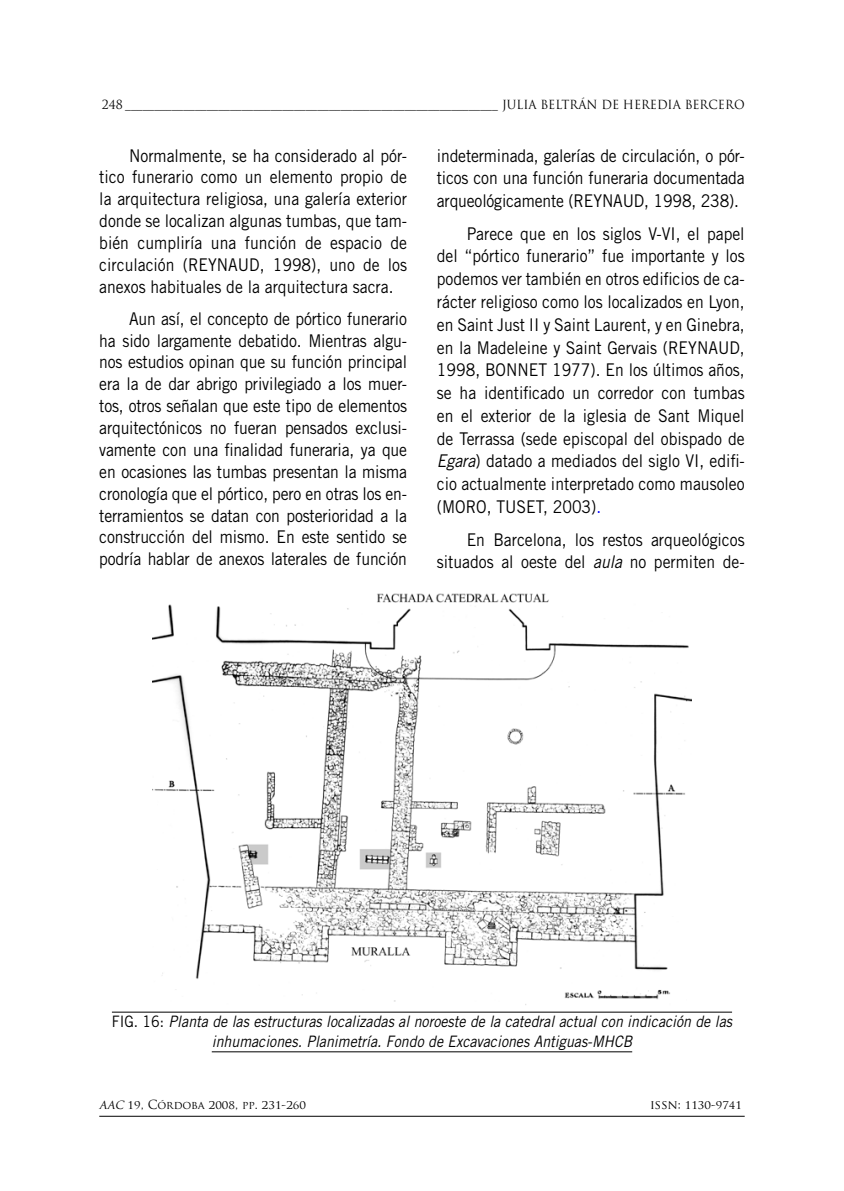
<style>
.page{position:relative;width:844px;height:1191px;background:#fff}
.page>*{position:absolute;margin:0;border:0;box-sizing:border-box;transform-origin:0 0}
.t1{font:17.5px/21.9px "Trade Gothic LT Std";color:#000;text-align:justify;scale:.9 1}
.t2{font:italic 15.75px/19.2px "Trade Gothic LT Std";color:#000;text-align:center;scale:.9 1}
.t3{font:12.25px "Trajan Pro";color:#000}
.t4{font:12.25px "Trajan Pro";color:#000;scale:.95 1}
.s1{font-style:italic}
.s2{color:#00f}
.s3{font-style:normal}
.s4{font-style:italic;font-size:11.03px}
.s5{font-size:11.03px}
</style>
<div class="page">
<hr style="left:99px;top:1116px;width:645px;height:1px;background:#000">
<img style="left:153px;top:593px;width:538px;height:412px">
<hr style="left:112px;top:1011px;width:619px;height:1px;background:#000">
<hr style="left:212px;top:1051px;width:420px;height:1px;background:#000">
<p class="t3" style="left:102px;top:102px;width:414px">248 –––––––––––––––––––––––––––––––––––––––––––––––––––––––––––––––– JULIA</p>
<p class="t4" style="left:540px;top:96px;width:108px">BELTRÁN DE HEREDIA</p>
<p class="t4" style="left:684px;top:96px;width:19px">BERCERO</p>
<p class="t1" style="left:99px;top:144px;width:343px;text-indent:30px">Normalmente, se ha considerado al pór&shy;tico funerario como un elemento propio de la arquitectura religiosa, una galería exterior donde se localizan algunas tumbas, que tam&shy;bién cumpliría una función de espacio de circulación (REYNAUD, 1998), uno de los anexos habituales de la arquitectura sacra.</p>
<p class="t1" style="left:99px;top:307px;width:343px;text-indent:30px">Aun así, el concepto de pórtico funerario ha sido largamente debatido. Mientras algu&shy;nos estudios opinan que su función principal era la de dar abrigo privilegiado a los muer&shy;tos, otros señalan que este tipo de elementos arquitectónicos no fueran pensados exclusi&shy;vamente con una finalidad funeraria, ya que en ocasiones las tumbas presentan la misma cronología que el pórtico, pero en otras los en&shy;terramientos se datan con posterioridad a la construcción del mismo. En este sentido se podría hablar de anexos laterales de función</p>
<p class="t1" style="left:437px;top:144px;width:343px;line-height:22.8px">indeterminada, galerías de circulación, o pór&shy;ticos con una función funeraria documentada arqueológicamente (REYNAUD, 1998, 238).</p>
<p class="t1" style="left:437px;top:222px;width:343px;line-height:22.8px;text-indent:30px">Parece que en los siglos V-VI, el papel del “pórtico funerario” fue importante y los podemos ver también en otros edificios de ca&shy;rácter religioso como los localizados en Lyon, en Saint Just II y Saint Laurent, y en Ginebra, en la Madeleine y Saint Gervais (REYNAUD, 1998, BONNET 1977). En los últimos años, se ha identificado un corredor con tumbas en el exterior de la iglesia de Sant Miquel de Terrassa (sede episcopal del obispado de <span class="s1">Egara</span>) datado a mediados del siglo VI, edifi&shy;cio actualmente interpretado como mausoleo (MORO, TUSET, 2003)<span class="s2">.</span></p>
<p class="t1" style="left:437px;top:527px;width:343px;line-height:22.8px;text-align:right">En Barcelona, los restos arqueológicos situados al oeste del <span class="s1">aula</span> no permiten de-</p>
<p class="t2" style="left:112px;top:1012px;width:690px"><span class="s3">Fig . 16:</span> Planta de las estructuras localizadas al noroeste de la catedral actual con indicación de las inhumaciones. Planimetría. Fondo de Excavaciones Antiguas-MHCB</p>
<p class="t3" style="left:99px;top:1097px;width:208px"><span class="s4">AAC</span> 19, C<span class="s5">ÓRDOBA</span> 2008, <span class="s5">PP</span>. 231-260</p>
<p class="t3" style="left:650px;top:1097px;width:93px">ISSN: 1130-9741</p>
</div>
